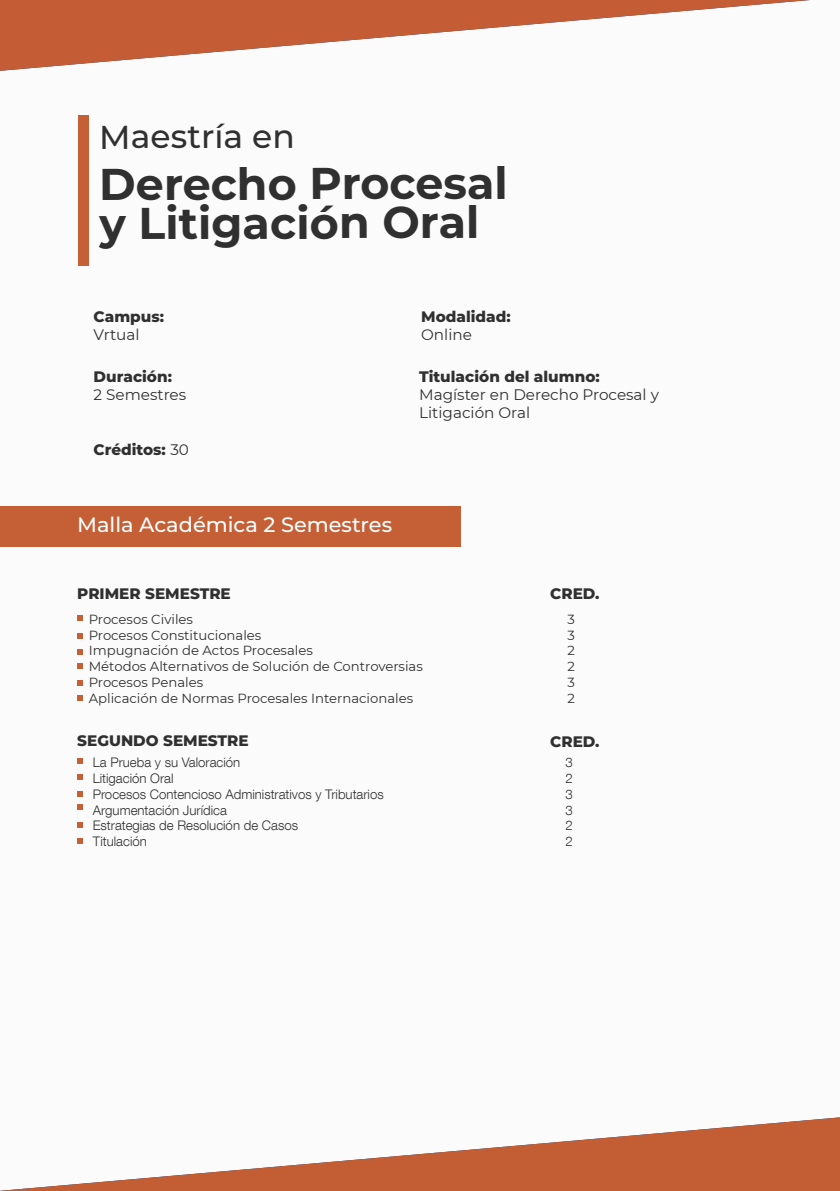
<style>
.page{position:relative;width:840px;height:1191px;background:#fff}
.page>*{position:absolute;margin:0;border:0;box-sizing:border-box;transform-origin:0 0}
.t1{font:700 44.4px/39.4px "Montserrat";letter-spacing:-.005em;color:#303030}
.t2{font:500 33px "Montserrat";letter-spacing:-.005em;color:#303030}
.t3{font:500 20.8px "Montserrat";color:#fff}
.t4{font:800 15.2px "Montserrat";color:#303030}
.t5{font:15.2px/18.2px "Montserrat";color:#303030}
.t6{font:13.2px/15.8px "Montserrat";color:#303030}
.t7{font:300 13.2px/15.8px "Helvetica Neue LT Com";color:#303030}
.s1{font-weight:400}
</style>
<div class="page">
<div style="left:0;top:0;width:839px;height:1191px;background:#fcfbfb"></div>
<svg style="left:0;top:0;width:809px;height:71px"></svg>
<svg style="left:0;top:1117px;width:839px;height:74px"></svg>
<div style="left:0;top:506px;width:460px;height:41px;background:#c55f35"></div>
<div style="left:78px;top:115px;width:11px;height:151px;background:#c55f35"></div>
<svg style="left:78px;top:615px;width:5px;height:6px"></svg>
<svg style="left:78px;top:663px;width:5px;height:6px"></svg>
<svg style="left:78px;top:680px;width:5px;height:5px"></svg>
<svg style="left:78px;top:695px;width:5px;height:5px"></svg>
<svg style="left:78px;top:633px;width:5px;height:6px"></svg>
<svg style="left:78px;top:649px;width:5px;height:5px"></svg>
<svg style="left:78px;top:758px;width:5px;height:6px"></svg>
<svg style="left:78px;top:774px;width:5px;height:6px"></svg>
<svg style="left:78px;top:791px;width:5px;height:6px"></svg>
<svg style="left:78px;top:804px;width:5px;height:5px"></svg>
<svg style="left:78px;top:822px;width:5px;height:6px"></svg>
<svg style="left:78px;top:838px;width:5px;height:5px"></svg>
<h2 class="t2" style="left:99px;top:113px;width:197px">Maestría en</h2>
<h1 class="t1" style="left:99px;top:162px;width:410px">Derecho Procesal y Litigación Oral</h1>
<p class="t4" style="left:93px;top:305px;width:72px">Campus:</p>
<p class="t5" style="left:93px;top:325px;width:47px">Vrtual</p>
<p class="t4" style="left:93px;top:365px;width:80px">Duración:</p>
<p class="t5" style="left:93px;top:385px;width:94px">2 Semestres</p>
<p class="t4" style="left:93px;top:438px;width:97px">Créditos: <span class="s1">30</span></p>
<h3 class="t3" style="left:77px;top:510px;width:316px">Malla Académica 2 Semestres</h3>
<p class="t4" style="left:77px;top:582px;width:155px">PRIMER SEMESTRE</p>
<p class="t4" style="left:421px;top:305px;width:91px">Modalidad:</p>
<p class="t5" style="left:421px;top:325px;width:52px">Online</p>
<p class="t4" style="left:419px;top:365px;width:182px">Titulación del alumno:</p>
<p class="t5" style="left:419px;top:385px;width:241px">Magíster en Derecho Procesal y<br>Litigación Oral</p>
<p class="t4" style="left:550px;top:583px;width:51px">CRED.</p>
<p class="t6" style="left:89px;top:610px;width:335px">Procesos Civiles<br>Procesos Constitucionales<br>Impugnación de Actos Procesales<br>Métodos Alternativos de Solución de Controversias Procesos Penales<br>Aplicación de Normas Procesales Internacionales</p>
<p class="t6" style="left:567px;top:610px;width:9px;text-align:justify">3<br>3<br>2<br>2<br>3<br>2</p>
<p class="t4" style="left:77px;top:729px;width:173px">SEGUNDO SEMESTRE</p>
<p class="t4" style="left:550px;top:730px;width:51px">CRED.</p>
<p class="t7" style="left:93px;top:754px;width:292px">La Prueba y su Valoración<br>Litigación Oral<br>Procesos Contencioso Administrativos y Tributarios<br>Argumentación Jurídica<br>Estrategias de Resolución de Casos<br>Titulación</p>
<p class="t7" style="left:565px;top:754px;width:9px;text-align:justify">3<br>2<br>3<br>3<br>2<br>2</p>
</div>
